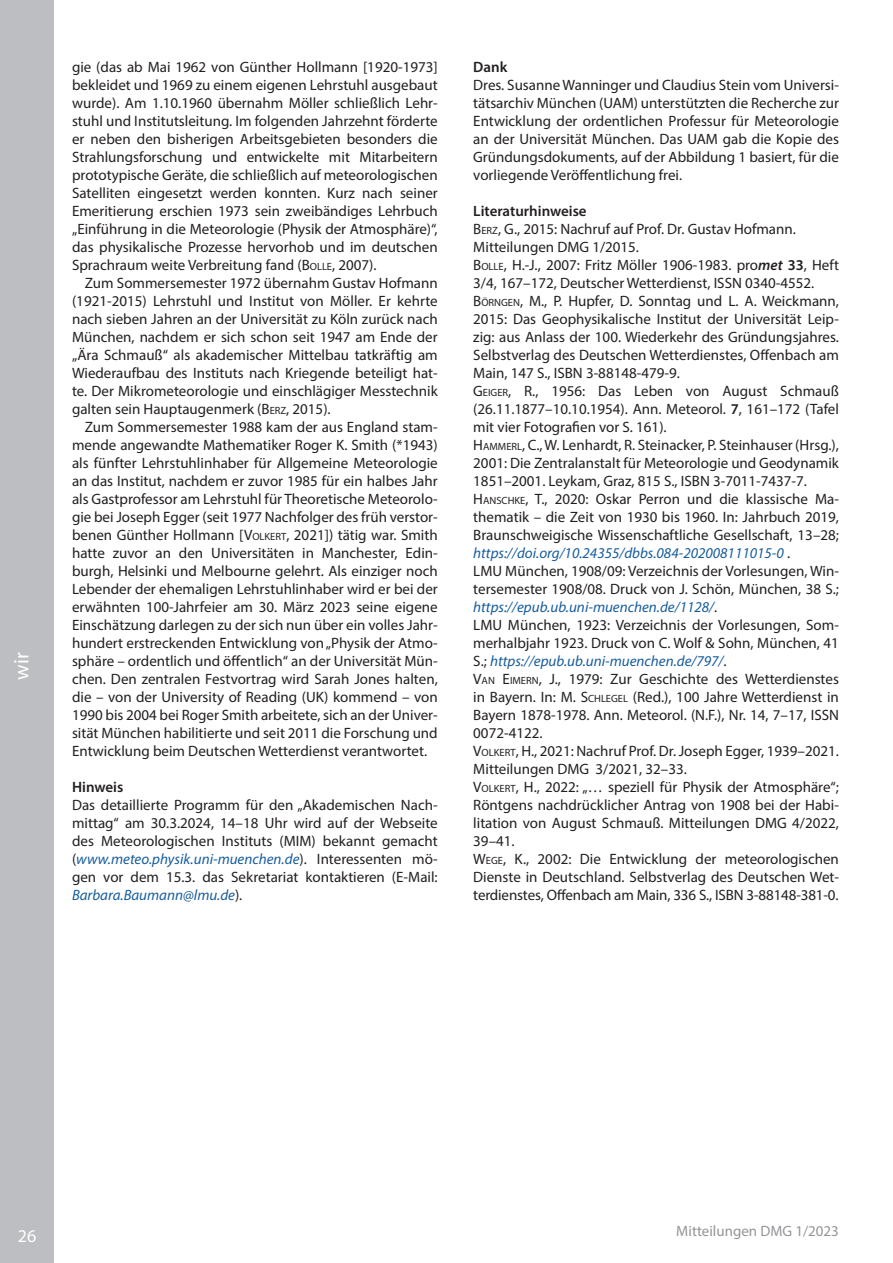
<style>
.page{position:relative;width:893px;height:1263px;background:#fff}
.page>*{position:absolute;margin:0;border:0;box-sizing:border-box;transform-origin:0 0}
.t1{font:21px "Myriad Pro";color:#fff}
.t2{font:18px "Myriad Pro";color:#fff}
.t3{font:15px/18px "Myriad Pro";color:#231f20;text-align:justify}
.t4{font:15px "Myriad Pro";color:#939598}
.t5{font:600 15px "Myriad Pro";color:#231f20}
.s1{font-style:inherit}
.s2{font-size:10.5px}
.s3{font-style:italic;color:#175d9e}
.s4{font-weight:600}
.s5{font-weight:600;font-style:italic}
</style>
<div class="page">
<div style="left:0;top:0;width:54px;height:1263px;background:#bdbec1"></div>
<h1 class="t1" style="left:9px;top:680px;width:29px;rotate:-90deg">wir</h1>
<p class="t3" style="left:72px;top:58px;width:367px">gie (das ab Mai 1962 von Günther Hollmann [1920-1973] bekleidet und 1969 zu einem eigenen Lehrstuhl ausgebaut wurde). Am 1.10.1960 übernahm Möller schließlich Lehr&shy;stuhl und Institutsleitung. Im folgenden Jahrzehnt förderte er neben den bisherigen Arbeitsgebieten besonders die Strahlungsforschung und entwickelte mit Mitarbeitern prototypische Geräte, die schließlich auf meteorologischen Satelliten eingesetzt werden konnten. Kurz nach seiner Emeritierung erschien 1973 sein zweibändiges Lehrbuch „Einführung in die Meteorologie (Physik der Atmosphäre)“, das physikalische Prozesse hervorhob und im deutschen Sprachraum weite Verbreitung fand (<span class="s1">B</span><span class="s2">OLLE</span>, 2007).</p>
<p class="t3" style="left:72px;top:274px;width:367px;text-indent:13px">Zum Sommersemester 1972 übernahm Gustav Hofmann (1921-2015) Lehrstuhl und Institut von Möller. Er kehrte nach sieben Jahren an der Universität zu Köln zurück nach München, nachdem er sich schon seit 1947 am Ende der „Ära Schmauß“ als akademischer Mittelbau tatkräftig am Wiederaufbau des Instituts nach Kriegende beteiligt hat&shy;te. Der Mikrometeorologie und einschlägiger Messtechnik galten sein Hauptaugenmerk (<span class="s1">B</span><span class="s2">ERZ</span>, 2015).</p>
<p class="t3" style="left:72px;top:418px;width:367px;text-indent:13px">Zum Sommersemester 1988 kam der aus England stam&shy;mende angewandte Mathematiker Roger K. Smith (*1943) als fünfter Lehrstuhlinhaber für Allgemeine Meteorologie an das Institut, nachdem er zuvor 1985 für ein halbes Jahr als Gastprofessor am Lehrstuhl für Theoretische Meteorolo&shy;gie bei Joseph Egger (seit 1977 Nachfolger des früh verstor&shy;benen Günther Hollmann [<span class="s1">V</span><span class="s2">OLKERT</span>, 2021]) tätig war. Smith hatte zuvor an den Universitäten in Manchester, Edin&shy;burgh, Helsinki und Melbourne gelehrt. Als einziger noch Lebender der ehemaligen Lehrstuhlinhaber wird er bei der erwähnten 100-Jahrfeier am 30. März 2023 seine eigene Einschätzung darlegen zu der sich nun über ein volles Jahr&shy;hundert erstreckenden Entwicklung von „Physik der Atmo&shy;sphäre – ordentlich und öffentlich“ an der Universität Mün&shy;chen. Den zentralen Festvortrag wird Sarah Jones halten, die – von der University of Reading (UK) kommend – von 1990 bis 2004 bei Roger Smith arbeitete, sich an der Univer&shy;sität München habilitierte und seit 2011 die Forschung und Entwicklung beim Deutschen Wetterdienst verantwortet.</p>
<p class="t5" style="left:72px;top:777px;width:53px">Hinweis</p>
<p class="t3" style="left:72px;top:796px;width:367px">Das detaillierte Programm für den „Akademischen Nach&shy;mittag“ am 30.3.2024, 14–18 Uhr wird auf der Webseite des Meteorologischen Instituts (MIM) bekannt gemacht (<span class="s3">www.meteo.physik.uni-muenchen.de</span>). Interessenten mö&shy;gen vor dem 15.3. das Sekretariat kontaktieren (E-Mail:<br><span class="s3">Barbara.Baumann@lmu.de</span>).</p>
<p class="t5" style="left:473px;top:57px;width:36px">Dank</p>
<p class="t3" style="left:473px;top:76px;width:367px">Dres. Susanne Wanninger und Claudius Stein vom Universi&shy;tätsarchiv München (UAM) unterstützten die Recherche zur Entwicklung der ordentlichen Professur für Meteorologie an der Universität München. Das UAM gab die Kopie des Gründungsdokuments, auf der Abbildung 1 basiert, für die vorliegende Veröffentlichung frei.</p>
<p class="t3" style="left:473px;top:202px;width:367px;text-align:left"><span class="s4">Literaturhinweise<br></span><span class="s1">B</span><span class="s2">ERZ</span>, G., 2015: Nachruf auf Prof. Dr. Gustav Hofmann.<br>Mitteilungen DMG 1/2015.<br><span class="s1">B</span><span class="s2">OLLE</span>, H.-J., 2007: Fritz Möller 1906-1983. pro<span class="s5">met</span> <span class="s4">33</span>, Heft 3/4, 167–172, Deutscher Wetterdienst, ISSN 0340-4552.<br><span class="s1">B</span><span class="s2">ÖRNGEN</span>, M., P. Hupfer, D. Sonntag und L. A. Weickmann, 2015: Das Geophysikalische Institut der Universität Leip&shy;zig: aus Anlass der 100. Wiederkehr des Gründungsjahres.<br>Selbstverlag des Deutschen Wetterdienstes, Offenbach am Main, 147 S., ISBN 3-88148-479-9.<br><span class="s1">G</span><span class="s2">EIGER</span>, R., 1956: Das Leben von August Schmauß (26.11.1877–10.10.1954). Ann. Meteorol. <span class="s4">7</span>, 161–172 (Tafel mit vier Fotografien vor S. 161).<br><span class="s1">H</span> <span class="s2">AMMERL</span>, C., W. Lenhardt, R. Steinacker, P. Steinhauser (Hrsg.), 2001: Die Zentralanstalt für Meteorologie und Geodynamik 1851–2001. Leykam, Graz, 815 S., ISBN 3-7011-7437-7.<br><span class="s1">H</span> <span class="s2">ANSCHKE</span>, T., 2020: Oskar Perron und die klassische Ma&shy;thematik – die Zeit von 1930 bis 1960. In: Jahrbuch 2019, Braunschweigische Wissenschaftliche Gesellschaft, 13–28; <span class="s3">https://doi.org/10.24355/dbbs.084-202008111015-0</span> .<br>LMU München, 1908/09: Verzeichnis der Vorlesungen, Win&shy;tersemester 1908/08. Druck von J. Schön, München, 38 S.; <span class="s3">https://epub.ub.uni-muenchen.de/1128/</span>.<br>LMU München, 1923: Verzeichnis der Vorlesungen, Som&shy;merhalbjahr 1923. Druck von C. Wolf &amp; Sohn, München, 41<br>S.; <span class="s3">https://epub.ub.uni-muenchen.de/797/</span>.<br><span class="s1">V</span><span class="s2">AN</span> <span class="s1">E</span><span class="s2">IMERN</span>, J., 1979: Zur Geschichte des Wetterdienstes in Bayern. In: M. <span class="s1">S</span><span class="s2">CHLEGEL</span> (Red.), 100 Jahre Wetterdienst in Bayern 1878-1978. Ann. Meteorol. (N.F.), Nr. 14, 7–17, ISSN 0072-4122.<br><span class="s1">V</span><span class="s2">OLKERT</span>, H., 2021: Nachruf Prof. Dr. Joseph Egger, 1939–2021.<br>Mitteilungen DMG 3/2021, 32–33.<br><span class="s1">V</span><span class="s2">OLKERT</span>, H., 2022: „… speziell für Physik der Atmosphäre“; Röntgens nachdrücklicher Antrag von 1908 bei der Habi&shy;litation von August Schmauß. Mitteilungen DMG 4/2022, 39–41.<br><span class="s1">W</span><span class="s2">EGE</span>, K., 2002: Die Entwicklung der meteorologischen Dienste in Deutschland. Selbstverlag des Deutschen Wet&shy;terdienstes, Offenbach am Main, 336 S., ISBN 3-88148-381-0.</p>
<p class="t2" style="left:18px;top:1225px;width:20px">26</p>
<p class="t4" style="left:676px;top:1222px;width:164px">Mitteilungen DMG 1/2023</p>
</div>
